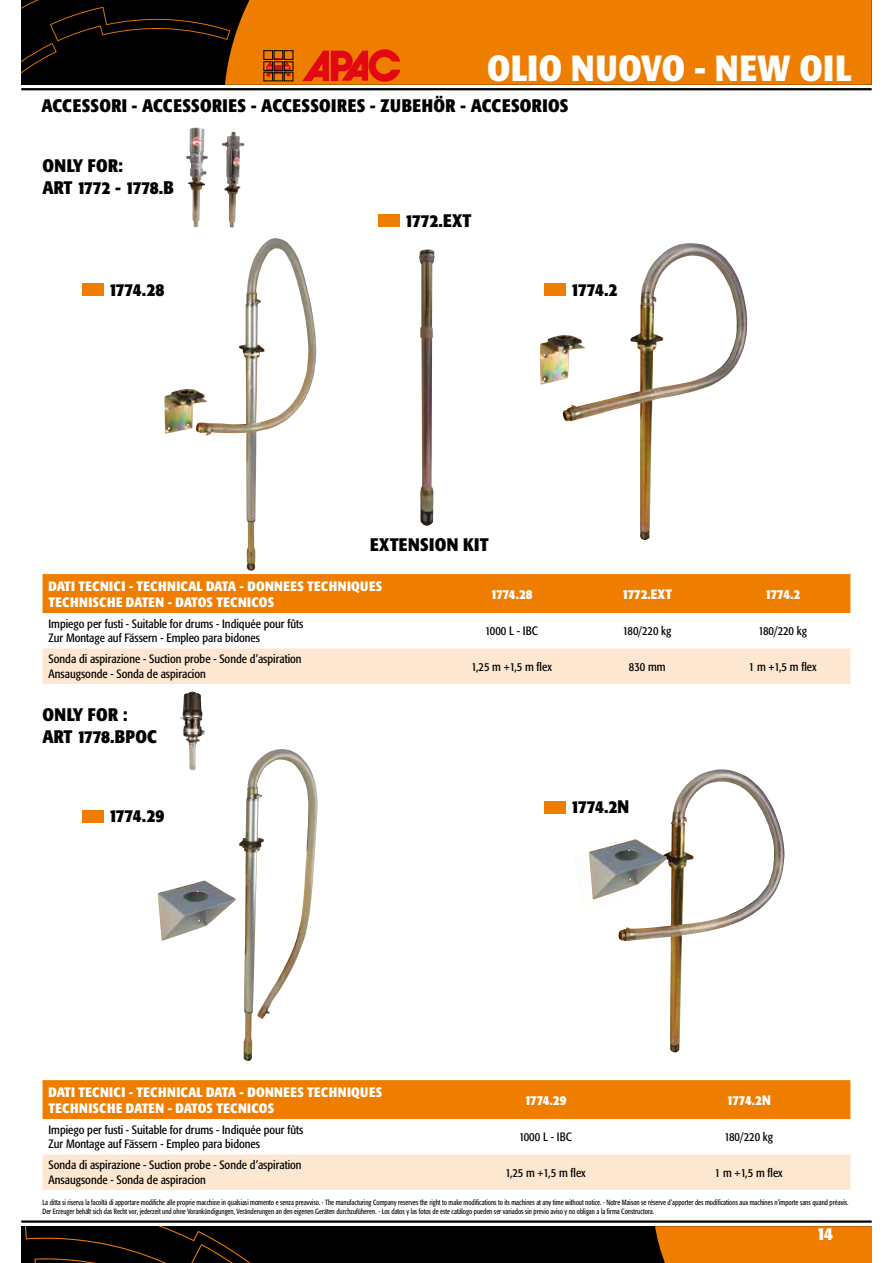
<style>
.page{position:relative;width:893px;height:1263px;background:#fff}
.page>*{position:absolute;margin:0;border:0;box-sizing:border-box;transform-origin:0 0}
.t1{font:700 condensed 36px "Formata";letter-spacing:.02em;color:#fff}
.t2{font:700 condensed 18px/21.6px "Formata";letter-spacing:.01em;color:#000}
.t3{font:700 condensed 18px/21.6px "Formata";letter-spacing:-.02em;color:#000}
.t4{font:700 condensed 18px "Formata";color:#fff}
.t5{font:700 condensed 13.5px/16.2px "Formata";letter-spacing:.02em;color:#fff}
.t6{font:condensed 12px/14.4px "Formata";color:#000}
.t7{font:condensed 7.5px/9px "Formata";color:#000;scale:.89 1}
</style>
<div class="page">
<hr style="left:21px;top:88px;width:851px;height:2px;background:#000">
<div style="left:230px;top:0;width:642px;height:85px;background:#ef7d00"></div>
<svg style="left:21px;top:0;width:209px;height:91px;background:#110e0a"></svg>
<div style="left:264px;top:50px;width:9px;height:10px;border:1px solid #000"></div>
<svg style="left:266px;top:50px;width:27px;height:31px"></svg>
<svg style="left:302px;top:49px;width:98px;height:33px;background:#e8390a"></svg>
<div style="left:21px;top:1226px;width:851px;height:37px;background:#000"></div>
<div style="left:655px;top:1226px;width:217px;height:37px;background:#ef7d00"></div>
<svg style="left:25px;top:1226px;width:225px;height:37px"></svg>
<hr style="left:21px;top:1220px;width:851px;height:3px;background:#000">
<div style="left:43px;top:574px;width:807px;height:39px;background:#ef7d00"></div>
<div style="left:43px;top:648px;width:807px;height:36px;background:#fee7d1"></div>
<img style="left:196px;top:238px;width:120px;height:333px">
<img style="left:239px;top:749px;width:70px;height:312px">
<img style="left:579px;top:769px;width:205px;height:283px">
<img style="left:544px;top:243px;width:203px;height:297px">
<div style="left:82px;top:283px;width:22px;height:12px;background:#ef7d00"></div>
<div style="left:544px;top:283px;width:22px;height:12px;background:#ef7d00"></div>
<div style="left:82px;top:810px;width:22px;height:12px;background:#ef7d00"></div>
<div style="left:544px;top:801px;width:22px;height:12px;background:#ef7d00"></div>
<div style="left:43px;top:1080px;width:807px;height:39px;background:#ef7d00"></div>
<div style="left:43px;top:1154px;width:807px;height:36px;background:#fee7d1"></div>
<img style="left:186px;top:128px;width:22px;height:99px">
<img style="left:222px;top:132px;width:22px;height:96px">
<img style="left:180px;top:691px;width:25px;height:79px">
<img style="left:419px;top:249px;width:15px;height:277px">
<div style="left:378px;top:215px;width:22px;height:12px;background:#ef7d00"></div>
<div style="left:531px;top:321px;width:62px;height:70px;background:#fff"></div>
<img style="left:540px;top:335px;width:45px;height:50px">
<img style="left:589px;top:839px;width:78px;height:60px">
<h1 class="t1" style="left:487px;top:46px;width:367px">OLIO NUOVO - NEW OIL</h1>
<h2 class="t2" style="left:41px;top:95px;width:528px">ACCESSORI - ACCESSORIES - ACCESSOIRES - ZUBEHÖR - ACCESORIOS</h2>
<h2 class="t3" style="left:43px;top:155px;width:133px">ONLY FOR:<br>ART 1772 - 1778.B</h2>
<h2 class="t2" style="left:405px;top:210px;width:68px">1772.EXT</h2>
<h2 class="t2" style="left:109px;top:278px;width:57px">1774.28</h2>
<h2 class="t2" style="left:571px;top:278px;width:48px">1774.2</h2>
<h2 class="t2" style="left:370px;top:533px;width:120px">EXTENSION KIT</h2>
<h3 class="t5" style="left:49px;top:578px;width:335px">DATI TECNICI - TECHNICAL DATA - DONNEES TECHNIQUES<br>TECHNISCHE DATEN - DATOS TECNICOS</h3>
<h3 class="t5" style="left:491px;top:586px;width:43px">1774.28</h3>
<h3 class="t5" style="left:622px;top:586px;width:51px">1772.EXT</h3>
<h3 class="t5" style="left:765px;top:586px;width:37px">1774.2</h3>
<h3 class="t6" style="left:49px;top:617px;width:256px">Impiego per fusti - Suitable for drums - Indiquée pour fûts<br>Zur Montage auf Fässern - Empleo para bidones</h3>
<h3 class="t6" style="left:485px;top:624px;width:54px">1000 L - IBC</h3>
<h3 class="t6" style="left:623px;top:624px;width:50px">180/220 kg</h3>
<h3 class="t6" style="left:758px;top:624px;width:50px">180/220 kg</h3>
<h3 class="t6" style="left:49px;top:652px;width:255px">Sonda di aspirazione - Suction probe - Sonde d’aspiration<br>Ansaugsonde - Sonda de aspiracion</h3>
<h3 class="t6" style="left:471px;top:659px;width:82px">1,25 m +1,5 m flex</h3>
<h3 class="t6" style="left:629px;top:659px;width:38px">830 mm</h3>
<h3 class="t6" style="left:749px;top:659px;width:69px">1 m +1,5 m flex</h3>
<h2 class="t2" style="left:43px;top:704px;width:116px">ONLY FOR :<br>ART 1778.BPOC</h2>
<h2 class="t2" style="left:109px;top:805px;width:57px">1774.29</h2>
<h2 class="t2" style="left:571px;top:796px;width:60px">1774.2N</h2>
<h3 class="t5" style="left:49px;top:1084px;width:335px">DATI TECNICI - TECHNICAL DATA - DONNEES TECHNIQUES<br>TECHNISCHE DATEN - DATOS TECNICOS</h3>
<h3 class="t5" style="left:525px;top:1092px;width:43px">1774.29</h3>
<h3 class="t5" style="left:727px;top:1092px;width:45px">1774.2N</h3>
<h3 class="t6" style="left:49px;top:1123px;width:256px">Impiego per fusti - Suitable for drums - Indiquée pour fûts<br>Zur Montage auf Fässern - Empleo para bidones</h3>
<h3 class="t6" style="left:519px;top:1130px;width:54px">1000 L - IBC</h3>
<h3 class="t6" style="left:724px;top:1130px;width:50px">180/220 kg</h3>
<h3 class="t6" style="left:49px;top:1158px;width:255px">Sonda di aspirazione - Suction probe - Sonde d’aspiration<br>Ansaugsonde - Sonda de aspiracion</h3>
<h3 class="t6" style="left:505px;top:1165px;width:82px">1,25 m +1,5 m flex</h3>
<h3 class="t6" style="left:715px;top:1165px;width:69px">1 m +1,5 m flex</h3>
<p class="t7" style="left:43px;top:1198px;width:907px">La ditta si riserva la facoltà di apportare modifiche alle proprie macchine in qualsiasi momento e senza preavviso. - The manufacturing Company reserves the right to make modifications to its machines at any time without notice. - Notre Maison se réserve d’apporter des modifications aux machines n’importe sans quand préavis.<br>Der Erzeuger behält sich das Recht vor, jederzeit und ohne Vorankündigungen, Veränderungen an den eigenen Geräten durchzufüheren. - Los datos y las fotos de este catálogo pueden ser variados sin previo aviso y no obligan a la firma Constructora.</p>
<h2 class="t4" style="left:817px;top:1222px;width:18px">14</h2>
</div>
